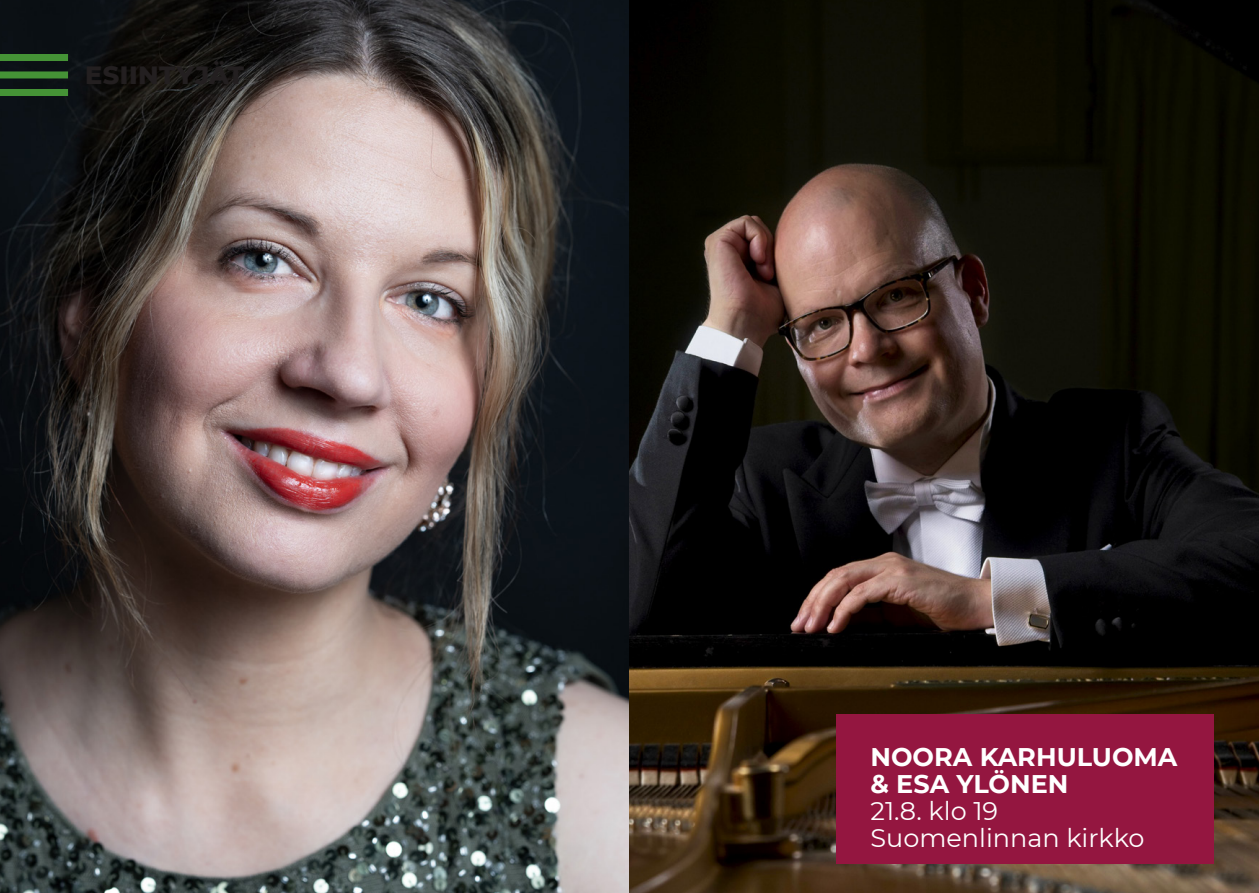
<style>
.page{position:relative;width:1259px;height:893px;background:#fff}
.page>*{position:absolute;margin:0;border:0;box-sizing:border-box;transform-origin:0 0}
.t1{font:25.5px "Montserrat";color:#fff}
.t2{font:700 25.5px "Montserrat";color:#fff}
.t3{font:800 25.5px "Montserrat";letter-spacing:.02em;color:#231f20}
</style>
<div class="page">
<img style="left:0;top:0;width:1259px;height:893px">
<div style="left:0;top:89px;width:68px;height:7px;background:#459336"></div>
<div style="left:0;top:71px;width:68px;height:7px;background:#459336"></div>
<div style="left:0;top:54px;width:68px;height:7px;background:#459336"></div>
<div style="left:836px;top:714px;width:377px;height:150px;background:#941640"></div>
<p class="t3" style="left:85px;top:56px;width:160px">ESIINTYJÄT</p>
<p class="t2" style="left:870px;top:738px;width:308px">NOORA KARHULUOMA</p>
<p class="t2" style="left:870px;top:765px;width:199px">&amp; ESA YLÖNEN</p>
<p class="t1" style="left:870px;top:793px;width:129px">21.8. klo 19</p>
<p class="t1" style="left:870px;top:820px;width:275px">Suomenlinnan kirkko</p>
</div>
